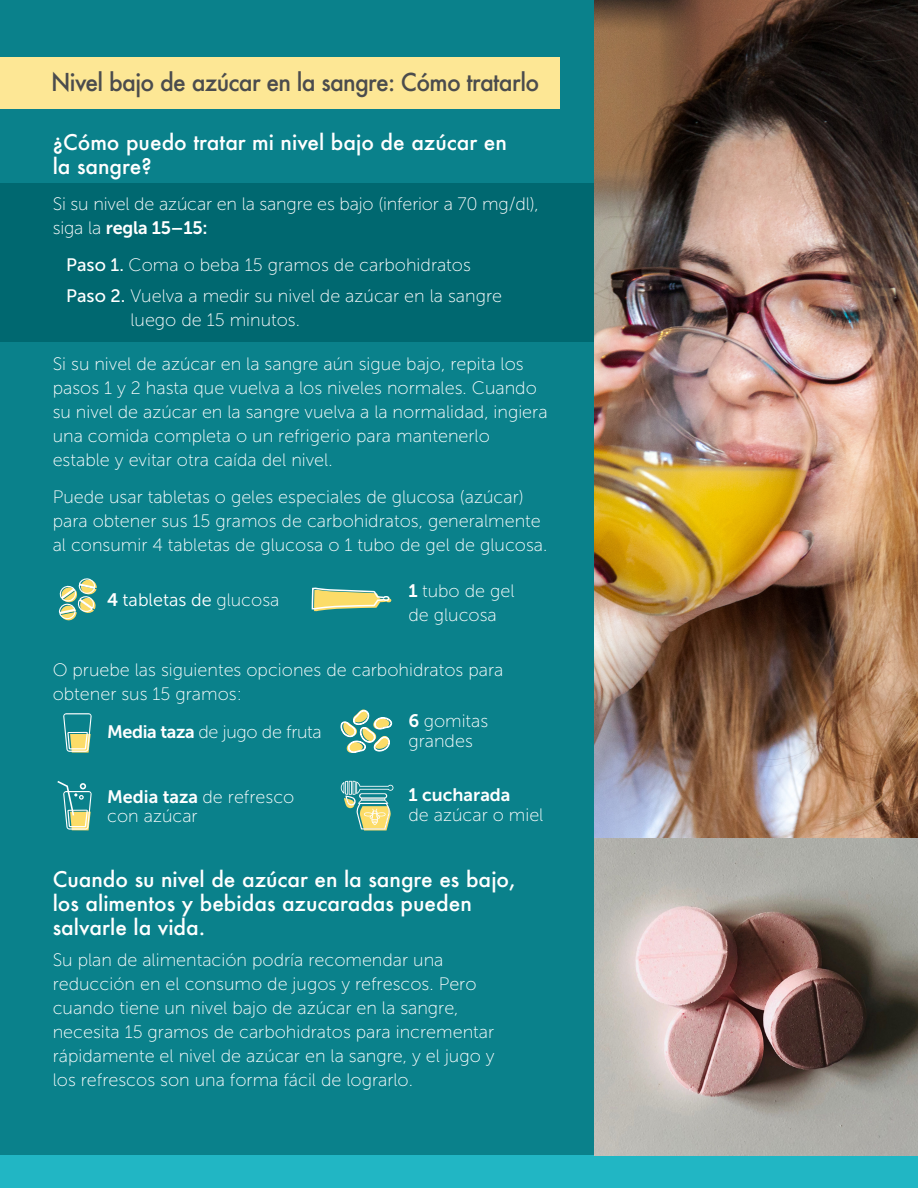
<style>
.page{position:relative;width:918px;height:1188px;background:#fff}
.page>*{position:absolute;margin:0;border:0;box-sizing:border-box;transform-origin:0 0}
.t1{font:500 24px "Futura";letter-spacing:-.03em;color:#4b4c4d;scale:.96 1}
.Body_Copy{font:500 21px/24px "Futura";color:#fff}
.Body_Copy-2{font:18px/24px "Museo Sans 100";color:#fff}
.Bullets___use{font:18px/24px "Museo Sans 100";color:#fff}
.Body_Copy-3{font:18px "Museo Sans 100";letter-spacing:-.02em;color:#fff}
.Body_Copy-4{font:18px "Museo Sans 300";color:#fff}
.s1{font-family:"Museo Sans 700"}
.s2{font-family:"Museo Sans 500"}
.s3{font-family:"Museo Sans 100"}
</style>
<div class="page">
<div style="left:0;top:0;width:918px;height:1161px;background:#0a818b"></div>
<div style="left:0;top:183px;width:594px;height:158px;background:#006870"></div>
<img style="left:594px;top:0;width:324px;height:1156px">
<svg style="left:341px;top:781px;width:52px;height:50px"></svg>
<svg style="left:341px;top:710px;width:51px;height:43px"></svg>
<svg style="left:57px;top:781px;width:35px;height:50px"></svg>
<svg style="left:63px;top:713px;width:29px;height:40px"></svg>
<div style="left:0;top:57px;width:560px;height:52px;background:#fde795"></div>
<svg style="left:58px;top:578px;width:39px;height:43px"></svg>
<svg style="left:311px;top:587px;width:81px;height:24px"></svg>
<div style="left:0;top:1156px;width:918px;height:32px;background:#21b6c4"></div>
<h2 class="t1" style="left:51px;top:66px;width:510px">Nivel bajo de azúcar en la sangre: Cómo tratarlo</h2>
<p class="Body_Copy" style="left:53px;top:130px;width:456px">¿Cómo puedo tratar mi nivel bajo de azúcar en la sangre?</p>
<p class="Body_Copy-2" style="left:53px;top:192px;width:488px">Si su nivel de azúcar en la sangre es bajo (inferior a 70 mg/dl), siga la <span class="s1">regla 15–15:</span></p>
<p class="Bullets___use" style="left:66px;top:253px;width:406px"><span class="s2">Paso 1.</span> Coma o beba 15 gramos de carbohidratos</p>
<p class="Bullets___use" style="left:130px;top:284px;width:373px;text-indent:-64px"><span class="s2">Paso 2.</span> Vuelva a medir su nivel de azúcar en la sangre luego de 15 minutos.</p>
<p class="Body_Copy-2" style="left:53px;top:352px;width:496px">Si su nivel de azúcar en la sangre aún sigue bajo, repita los pasos 1 y 2 hasta que vuelva a los niveles normales. Cuando su nivel de azúcar en la sangre vuelva a la normalidad, ingiera una comida completa o un refrigerio para mantenerlo estable y evitar otra caída del nivel.</p>
<p class="Body_Copy-2" style="left:53px;top:485px;width:496px">Puede usar tabletas o geles especiales de glucosa (azúcar) para obtener sus 15 gramos de carbohidratos, generalmente al consumir 4 tabletas de glucosa o 1 tubo de gel de glucosa.</p>
<p class="Body_Copy-4" style="left:107px;top:590px;width:174px"><span class="s1">4</span> tabletas de <span class="s3">glucosa</span></p>
<p class="Body_Copy-2" style="left:408px;top:579px;width:108px"><span class="s1">1</span> tubo de gel de glucosa</p>
<p class="Body_Copy-2" style="left:53px;top:658px;width:452px">O pruebe las siguientes opciones de carbohidratos para obtener sus 15 gramos:</p>
<p class="Body_Copy-3" style="left:107px;top:722px;width:216px"><span class="s1">Media taza</span> de jugo de fruta</p>
<p class="Body_Copy-2" style="left:107px;top:787px;width:189px;line-height:19.5px"><span class="s1">Media taza</span> de refresco con azúcar</p>
<p class="Body_Copy-2" style="left:408px;top:712px;width:81px;line-height:19.5px"><span class="s1">6</span> gomitas grandes</p>
<p class="Body_Copy-2" style="left:408px;top:785px;width:136px;line-height:19.5px"><span class="s1">1 cucharada<br></span>de azúcar o miel</p>
<h3 class="Body_Copy" style="left:53px;top:867px;width:465px">Cuando su nivel de azúcar en la sangre es bajo, los alimentos y bebidas azucaradas pueden salvarle la vida.</h3>
<p class="Body_Copy-2" style="left:53px;top:948px;width:444px">Su plan de alimentación podría recomendar una reducción en el consumo de jugos y refrescos. Pero cuando tiene un nivel bajo de azúcar en la sangre, necesita 15 gramos de carbohidratos para incrementar rápidamente el nivel de azúcar en la sangre, y el jugo y los refrescos son una forma fácil de lograrlo.</p>
</div>
